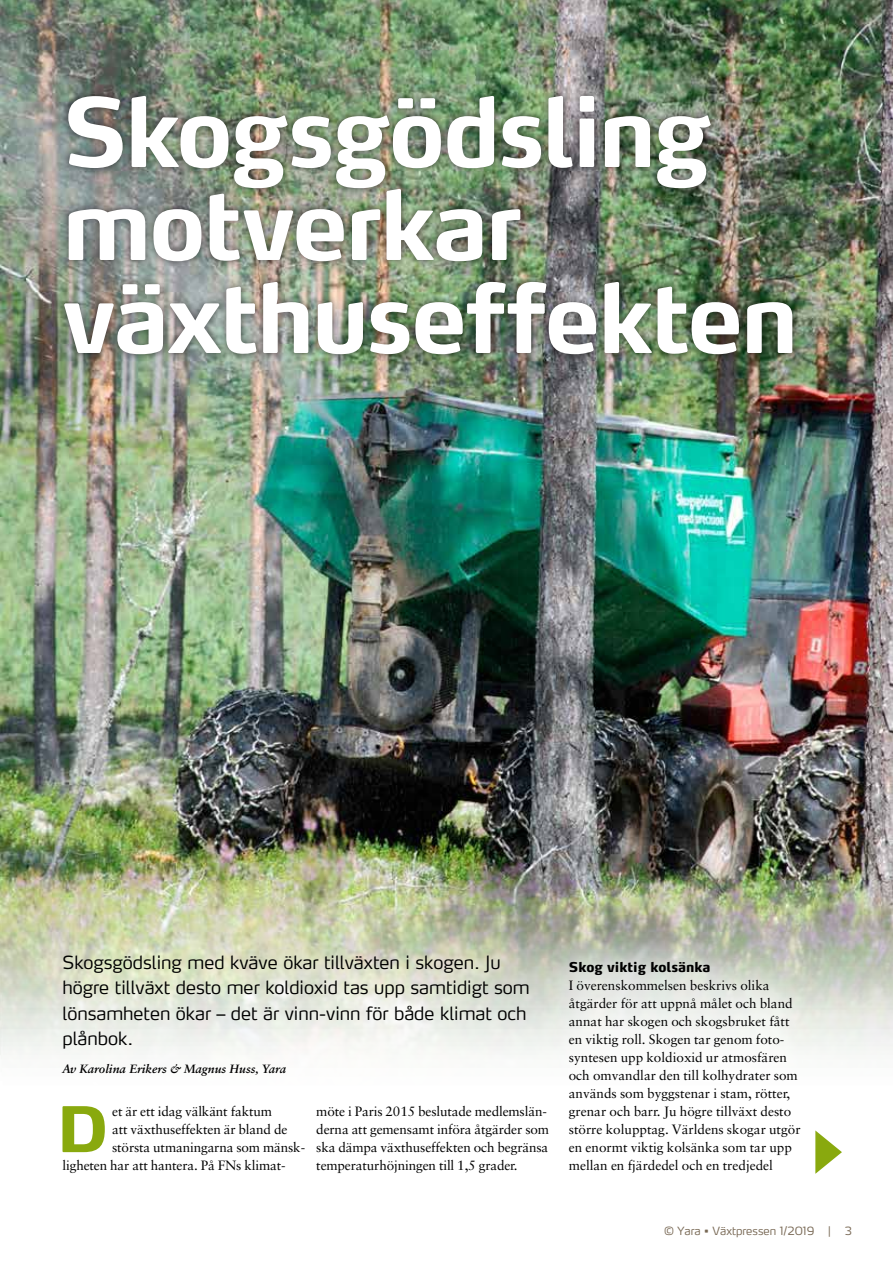
<style>
.page{position:relative;width:893px;height:1263px;background:#fff}
.page>*{position:absolute;margin:0;border:0;box-sizing:border-box;transform-origin:0 0}
.t1{font:700 94.5px/93px "Yara Max LF";letter-spacing:-.025em;color:#fff}
.t2{font:800 62.25px "Yara Max LF";color:#89a90e}
.t3{font:300 18px/25.5px "Yara Max LF";color:#000}
.t4{font:13.5px/18px "Sabon";color:#000}
.t5{font:800 13.5px "Yara Max LF";color:#000}
.t6{font:italic 700 12px "Sabon";color:#000}
.t7{font:300 11.25px "Yara Max LF";color:#786854}
</style>
<div class="page">
<img style="left:0;top:0;width:893px;height:1055px">
<div style="left:56px;top:88px;width:744px;height:274px;background:#000;opacity:.48"></div>
<svg style="left:826px;top:1139px;width:16px;height:26px"></svg>
<div style="left:542px;top:935px;width:284px;height:264px;background:#fff;opacity:.75"></div>
<h1 class="t1" style="left:62px;top:84px;width:737px">Skogsgödsling motverkar växthuseffekten</h1>
<h3 class="t3" style="left:63px;top:949px;width:469px">Skogsgödsling med kväve ökar tillväxten i skogen. Ju högre tillväxt desto mer koldioxid tas upp samtidigt som lönsamheten ökar – det är vinn-vinn för både klimat och plånbok.</h3>
<p class="t6" style="left:63px;top:1061px;width:225px">Av Karolina Erikers &amp; Magnus Huss, Yara</p>
<p class="t4" style="left:112px;top:1102px;width:161px">et är ett idag välkänt faktum</p>
<p class="t4" style="left:112px;top:1120px;width:177px">att växthuseffekten är bland de</p>
<p class="t4" style="left:112px;top:1138px;width:194px">största utmaningarna som mänsk-</p>
<p class="t4" style="left:63px;top:1156px;width:225px">ligheten har att hantera. På FNs klimat-</p>
<h2 class="t2" style="left:57px;top:1090px;width:53px">D</h2>
<p class="t4" style="left:316px;top:1102px;width:234px">möte i Paris 2015 beslutade medlemslän&shy;derna att gemensamt införa åtgärder som ska dämpa växthuseffekten och begränsa temperaturhöjningen till 1,5 grader.</p>
<p class="t5" style="left:569px;top:959px;width:143px">Skog viktig kolsänka</p>
<p class="t4" style="left:569px;top:976px;width:233px">I överenskommelsen beskrivs olika åtgärder för att uppnå målet och bland annat har skogen och skogsbruket fått en viktig roll. Skogen tar genom foto&shy;syntesen upp koldioxid ur atmosfären och omvandlar den till kolhydrater som används som byggstenar i stam, rötter, grenar och barr. Ju högre tillväxt desto större kolupptag. Världens skogar utgör en enormt viktig kolsänka som tar upp</p>
<p class="t4" style="left:569px;top:1156px;width:206px">mellan en fjärdedel och en tredjedel</p>
<p class="t7" style="left:664px;top:1224px;width:189px">© Yara • Växtpressen 1/2019 | 3</p>
</div>
